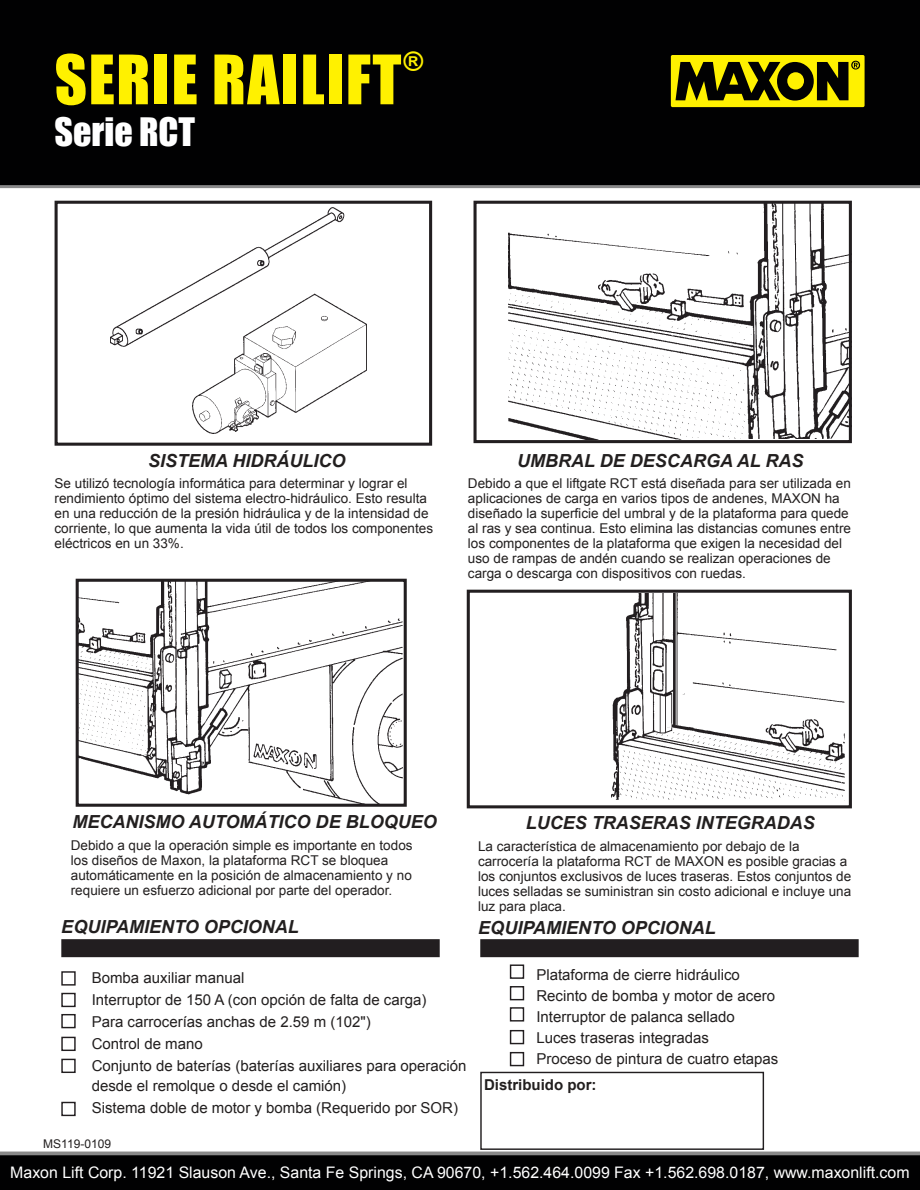
<style>
.page{position:relative;width:920px;height:1190px;background:#fff}
.page>*{position:absolute;margin:0;border:0;box-sizing:border-box;transform-origin:0 0}
.t1{font:62.85px "Impact";letter-spacing:.025em;color:#fff100}
.t2{font:36px "Impact";color:#fff}
.t3{font:26.25px "Impact";color:#fff100}
.t4{font:italic 700 18px "Arial";color:#221f1f}
.t5{font:15.9px "Arial";color:#fff}
.t6{font:15px/21.9px "Arial";color:#221f1f}
.t7{font:700 15px "Arial";color:#221f1f}
.t8{font:13.5px/15px "Arial";color:#221f1f}
.t9{font:12px "Arial";color:#221f1f}
</style>
<div class="page">
<div style="left:0;top:1153px;width:919px;height:36px;background:#010102"></div>
<div style="left:0;top:0;width:919px;height:188px;background:#010102"></div>
<hr style="left:0;top:1151px;width:919px;height:3px;background:#898989">
<div style="left:670px;top:55px;width:194px;height:52px;background:#fff100;border-radius:2px"></div>
<svg style="left:675px;top:61px;width:184px;height:40px"></svg>
<img style="left:508px;top:205px;width:339px;height:234px">
<div style="left:473px;top:201px;width:378px;height:242px;border:3px solid #221e20"></div>
<img style="left:110px;top:207px;width:256px;height:227px">
<div style="left:55px;top:201px;width:377px;height:244px;border:3px solid #221e20"></div>
<img style="left:80px;top:582px;width:322px;height:220px">
<div style="left:76px;top:578px;width:330px;height:228px;border:3px solid #221e20"></div>
<img style="left:611px;top:593px;width:233px;height:207px">
<div style="left:466px;top:589px;width:385px;height:219px;border:3px solid #221e20"></div>
<div style="left:480px;top:1071px;width:283px;height:78px;border:1px solid #221e20"></div>
<div style="left:61px;top:938px;width:378px;height:18px;background:#221e20"></div>
<div style="left:480px;top:938px;width:378px;height:18px;background:#221e20"></div>
<svg style="left:61px;top:964px;width:463px;height:152px"></svg>
<h1 class="t1" style="left:55px;top:46px;width:348px">SERIE RAILIFT</h1>
<h3 class="t3" style="left:403px;top:47px;width:22px">®</h3>
<h2 class="t2" style="left:55px;top:113px;width:142px">Serie RCT</h2>
<h3 class="t4" style="left:148px;top:448px;width:199px">SISTEMA HIDRÁULICO</h3>
<p class="t8" style="left:55px;top:477px;width:380px">Se utilizó tecnología informática para determinar y lograr el rendimiento óptimo del sistema electro-hidráulico. Esto resulta en una reducción de la presión hidráulica y de la intensidad de corriente, lo que aumenta la vida útil de todos los componentes eléctricos en un 33%.</p>
<h3 class="t4" style="left:517px;top:448px;width:288px">UMBRAL DE DESCARGA AL RAS</h3>
<p class="t8" style="left:467px;top:477px;width:384px">Debido a que el liftgate RCT está diseñada para ser utilizada en aplicaciones de carga en varios tipos de andenes, MAXON ha diseñado la superficie del umbral y de la plataforma para quede al ras y sea continua. Esto elimina las distancias comunes entre los componentes de la plataforma que exigen la necesidad del uso de rampas de andén cuando se realizan operaciones de carga o descarga con dispositivos con ruedas.</p>
<h3 class="t4" style="left:72px;top:809px;width:366px">MECANISMO AUTOMÁTICO DE BLOQUEO</h3>
<p class="t8" style="left:71px;top:838px;width:343px">Debido a que la operación simple es importante en todos los diseños de Maxon, la plataforma RCT se bloquea automáticamente en la posición de almacenamiento y no requiere un esfuerzo adicional por parte del operador.</p>
<h3 class="t4" style="left:525px;top:810px;width:291px">LUCES TRASERAS INTEGRADAS</h3>
<p class="t8" style="left:478px;top:839px;width:374px">La característica de almacenamiento por debajo de la carrocería la plataforma RCT de MAXON es posible gracias a los conjuntos exclusivos de luces traseras. Estos conjuntos de luces selladas se suministran sin costo adicional e incluye una luz para placa.</p>
<h3 class="t4" style="left:61px;top:914px;width:239px">EQUIPAMIENTO OPCIONAL</h3>
<h3 class="t4" style="left:478px;top:915px;width:239px">EQUIPAMIENTO OPCIONAL</h3>
<p class="t6" style="left:92px;top:968px;width:376px">Bomba auxiliar manual<br>Interruptor de 150 A (con opción de falta de carga)<br>Para carrocerías anchas de 2.59 m (102")<br>Control de mano<br>Conjunto de baterías (baterías auxiliares para operación</p>
<p class="t6" style="left:92px;top:1075px;width:367px">desde el remolque o desde el camión)<br>Sistema doble de motor y bomba (Requerido por SOR)</p>
<p class="t9" style="left:43px;top:1138px;width:69px">MS119-0109</p>
<p class="t6" style="left:536px;top:965px;width:243px;line-height:21px">Plataforma de cierre hidráulico<br>Recinto de bomba y motor de acero<br>Interruptor de palanca sellado<br>Luces traseras integradas<br>Proceso de pintura de cuatro etapas</p>
<p class="t7" style="left:483px;top:1078px;width:114px">Distribuido por:</p>
<p class="t5" style="left:10px;top:1166px;width:900px">Maxon Lift Corp. 11921 Slauson Ave., Santa Fe Springs, CA 90670, +1.562.464.0099 Fax +1.562.698.0187, www.maxonlift.com</p>
</div>
